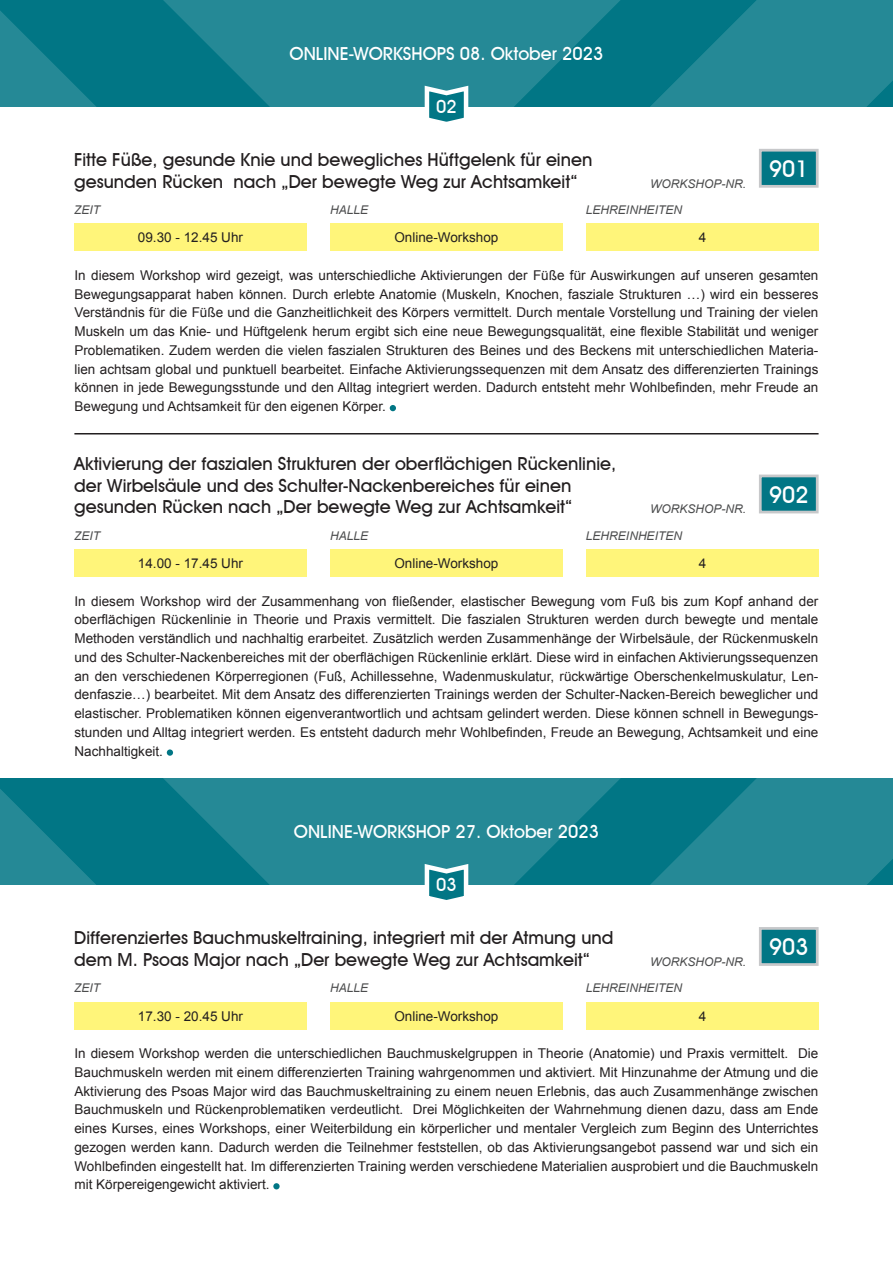
<style>
.page{position:relative;width:893px;height:1263px;background:#fff}
.page>*{position:absolute;margin:0;border:0;box-sizing:border-box;transform-origin:0 0}
.t1{font:500 22.95px "Avant Garde IT Cby BT";color:#fff}
.t2{font:500 18px/21.6px "Avant Garde IT Cby BT";color:#231f20}
.t3{font:500 18px "Avant Garde IT Cby BT";color:#fff}
.t4{font:13.5px/18.8px "Arial";color:#231f20;text-align:justify}
.t5{font:italic 12px "Arial";color:#4b4c4d}
</style>
<div class="page">
<svg style="left:0;top:0;width:14px;height:106px"></svg>
<svg style="left:14px;top:0;width:446px;height:106px;background:#16818f"></svg>
<svg style="left:460px;top:0;width:433px;height:106px;background:#198290"></svg>
<div style="left:759px;top:149px;width:60px;height:39px;background:#017685;border:3px solid #c7c8ca"></div>
<div style="left:74px;top:224px;width:233px;height:27px;background:#fff57a"></div>
<div style="left:330px;top:224px;width:233px;height:27px;background:#fff57a"></div>
<div style="left:586px;top:224px;width:233px;height:27px;background:#fff57a"></div>
<svg style="left:390px;top:405px;width:6px;height:6px"></svg>
<div style="left:759px;top:475px;width:60px;height:38px;background:#017685;border:3px solid #c7c8ca"></div>
<div style="left:74px;top:549px;width:233px;height:28px;background:#fff57a"></div>
<div style="left:330px;top:549px;width:233px;height:28px;background:#fff57a"></div>
<div style="left:586px;top:549px;width:233px;height:28px;background:#fff57a"></div>
<div style="left:167px;top:749px;width:6px;height:7px;background:#017685;border-radius:50%"></div>
<div style="left:759px;top:927px;width:60px;height:39px;background:#017685;border:3px solid #c7c8ca"></div>
<div style="left:74px;top:1002px;width:233px;height:27px;background:#fff57a"></div>
<div style="left:330px;top:1002px;width:233px;height:27px;background:#fff57a"></div>
<div style="left:586px;top:1002px;width:233px;height:27px;background:#fff57a"></div>
<div style="left:273px;top:1183px;width:7px;height:6px;background:#017685;border-radius:50%"></div>
<hr style="left:74px;top:433px;width:745px;height:1px;background:#231f20">
<svg style="left:422px;top:83px;width:49px;height:39px"></svg>
<svg style="left:0;top:778px;width:14px;height:106px"></svg>
<svg style="left:14px;top:778px;width:446px;height:106px;background:#16818f"></svg>
<svg style="left:460px;top:778px;width:433px;height:106px;background:#198290"></svg>
<svg style="left:422px;top:861px;width:49px;height:39px"></svg>
<h2 class="t3" style="left:290px;top:43px;width:315px">ONLINE-WORKSHOPS 08. Oktober 2023</h2>
<h2 class="t3" style="left:436px;top:96px;width:22px">02</h2>
<h2 class="t2" style="left:74px;top:149px;width:520px">Fitte Füße, gesunde Knie und bewegliches Hüftgelenk für einen gesunden Rücken nach „Der bewegte Weg zur Achtsamkeit“</h2>
<h1 class="t1" style="left:769px;top:155px;width:41px">901</h1>
<p class="t5" style="left:74px;top:202px;width:28px">ZEIT</p>
<p class="t5" style="left:330px;top:202px;width:40px">HALLE</p>
<p class="t5" style="left:586px;top:202px;width:98px">LEHREINHEITEN</p>
<p class="t4" style="left:138px;top:228px;width:107px">09.30 - 12.45 Uhr</p>
<p class="t4" style="left:394px;top:228px;width:106px">Online-Workshop</p>
<p class="t4" style="left:699px;top:228px;width:9px">4</p>
<p class="t4" style="left:74px;top:266px;width:745px">In diesem Workshop wird gezeigt, was unterschiedliche Aktivierungen der Füße für Auswirkungen auf unseren gesamten Bewegungsapparat haben können. Durch erlebte Anatomie (Muskeln, Knochen, fasziale Strukturen …) wird ein besseres Verständnis für die Füße und die Ganzheitlichkeit des Körpers vermittelt. Durch mentale Vorstellung und Training der vielen Muskeln um das Knie- und Hüftgelenk herum ergibt sich eine neue Bewegungsqualität, eine flexible Stabilität und weniger Problematiken. Zudem werden die vielen faszialen Strukturen des Beines und des Beckens mit unterschiedlichen Materia&shy;lien achtsam global und punktuell bearbeitet. Einfache Aktivierungssequenzen mit dem Ansatz des differenzierten Trainings können in jede Bewegungsstunde und den Alltag integriert werden. Dadurch entsteht mehr Wohlbefinden, mehr Freude an Bewegung und Achtsamkeit für den eigenen Körper.</p>
<p class="t5" style="left:650px;top:176px;width:97px">WORKSHOP-NR.</p>
<h2 class="t2" style="left:74px;top:453px;width:543px">Aktivierung der faszialen Strukturen der oberflächigen Rückenlinie, der Wirbelsäule und des Schulter-Nackenbereiches für einen gesunden Rücken nach „Der bewegte Weg zur Achtsamkeit“</h2>
<p class="t5" style="left:650px;top:501px;width:97px">WORKSHOP-NR.</p>
<h1 class="t1" style="left:769px;top:481px;width:41px">902</h1>
<p class="t5" style="left:74px;top:528px;width:28px">ZEIT</p>
<p class="t5" style="left:330px;top:528px;width:40px">HALLE</p>
<p class="t5" style="left:586px;top:528px;width:98px">LEHREINHEITEN</p>
<p class="t4" style="left:138px;top:554px;width:107px">14.00 - 17.45 Uhr</p>
<p class="t4" style="left:394px;top:554px;width:106px">Online-Workshop</p>
<p class="t4" style="left:699px;top:554px;width:9px">4</p>
<p class="t4" style="left:74px;top:592px;width:745px">In diesem Workshop wird der Zusammenhang von fließender, elastischer Bewegung vom Fuß bis zum Kopf anhand der oberflächigen Rückenlinie in Theorie und Praxis vermittelt. Die faszialen Strukturen werden durch bewegte und mentale Methoden verständlich und nachhaltig erarbeitet. Zusätzlich werden Zusammenhänge der Wirbelsäule, der Rückenmuskeln und des Schulter-Nackenbereiches mit der oberflächigen Rückenlinie erklärt. Diese wird in einfachen Aktivierungssequenzen an den verschiedenen Körperregionen (Fuß, Achillessehne, Wadenmuskulatur, rückwärtige Oberschenkelmuskulatur, Len&shy;denfaszie…) bearbeitet. Mit dem Ansatz des differenzierten Trainings werden der Schulter-Nacken-Bereich beweglicher und elastischer. Problematiken können eigenverantwortlich und achtsam gelindert werden. Diese können schnell in Bewegungs&shy;stunden und Alltag integriert werden. Es entsteht dadurch mehr Wohlbefinden, Freude an Bewegung, Achtsamkeit und eine Nachhaltigkeit.</p>
<h2 class="t3" style="left:294px;top:821px;width:307px">ONLINE-WORKSHOP 27. Oktober 2023</h2>
<h2 class="t3" style="left:436px;top:874px;width:22px">03</h2>
<h2 class="t2" style="left:74px;top:927px;width:541px">Differenziertes Bauchmuskeltraining, integriert mit der Atmung und dem M. Psoas Major nach „Der bewegte Weg zur Achtsamkeit“</h2>
<h1 class="t1" style="left:769px;top:933px;width:41px">903</h1>
<p class="t5" style="left:74px;top:980px;width:28px">ZEIT</p>
<p class="t5" style="left:330px;top:980px;width:40px">HALLE</p>
<p class="t5" style="left:586px;top:980px;width:98px">LEHREINHEITEN</p>
<p class="t4" style="left:138px;top:1006px;width:107px">17.30 - 20.45 Uhr</p>
<p class="t4" style="left:394px;top:1006px;width:106px">Online-Workshop</p>
<p class="t4" style="left:699px;top:1006px;width:9px">4</p>
<p class="t4" style="left:74px;top:1044px;width:745px">In diesem Workshop werden die unterschiedlichen Bauchmuskelgruppen in Theorie (Anatomie) und Praxis vermittelt. Die Bauchmuskeln werden mit einem differenzierten Training wahrgenommen und aktiviert. Mit Hinzunahme der Atmung und die Aktivierung des Psoas Major wird das Bauchmuskeltraining zu einem neuen Erlebnis, das auch Zusammenhänge zwischen Bauchmuskeln und Rückenproblematiken verdeutlicht. Drei Möglichkeiten der Wahrnehmung dienen dazu, dass am Ende eines Kurses, eines Workshops, einer Weiterbildung ein körperlicher und mentaler Vergleich zum Beginn des Unterrichtes gezogen werden kann. Dadurch werden die Teilnehmer feststellen, ob das Aktivierungsangebot passend war und sich ein Wohlbefinden eingestellt hat. Im differenzierten Training werden verschiedene Materialien ausprobiert und die Bauchmuskeln mit Körpereigengewicht aktiviert.</p>
<p class="t5" style="left:650px;top:954px;width:97px">WORKSHOP-NR.</p>
</div>
